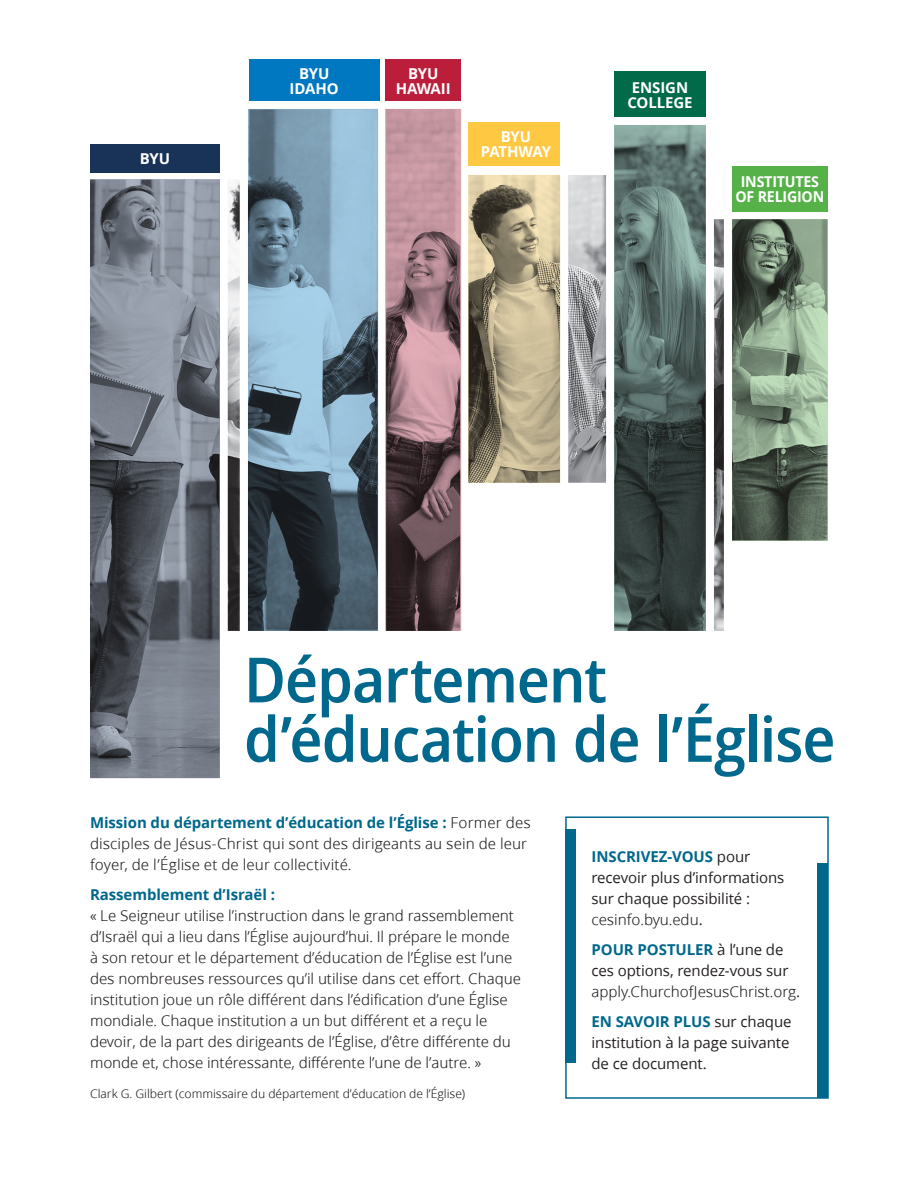
<style>
.page{position:relative;width:918px;height:1188px;background:#fff}
.page>*{position:absolute;margin:0;border:0;box-sizing:border-box;transform-origin:0 0}
.p1_title_figure_handout_blue{font:600 62.4px/59.4px "Zoram Condlds Lat";letter-spacing:-.015em;color:#00688c}
.p2_figure_handout_first_firstpara{font:15px/21px "Zoramlds Lat";letter-spacing:-.005em;color:#231f20}
.p1_figure_handout{font:15px/21px "Zoramlds Lat";letter-spacing:.005em;color:#231f20}
.p2_figure_handout_no-marker-1_first_1{font:15px/21px "Zoramlds Lat";letter-spacing:-.005em;color:#231f20}
.p2_figure_handout_no-marker-1_next_1{font:15px/21px "Zoramlds Lat";letter-spacing:-.005em;color:#231f20}
.p2_figure_handout_no-marker-1_last_1{font:15px/21px "Zoramlds Lat";letter-spacing:-.005em;color:#231f20}
.p1_figure_handout_first{font:700 15px "Zoramlds Lat";letter-spacing:-.015em;color:#fff}
.p2_title_figure_handout_blue{font:700 15px "Zoramlds Lat";letter-spacing:-.005em;color:#00688c}
.p1_figure_handout_first-2{font:700 15px "Zoramlds Lat";letter-spacing:-.015em;color:#fff;scale:.95 1}
.p1_figure_handout_first-3{font:700 15px "Zoramlds Lat";letter-spacing:-.05em;color:#fff}
.p2_figure_handout_middlepara{font:12px "Zoramlds Lat";letter-spacing:-.005em;color:#231f20}
.s1{font-weight:700;color:#00688c}
.s2{font-style:inherit}
</style>
<div class="page">
<img style="left:90px;top:109px;width:738px;height:522px">
<div style="left:565px;top:816px;width:264px;height:283px;border:2px solid #00688c"></div>
<div style="left:565px;top:829px;width:11px;height:233px;background:#00688c"></div>
<div style="left:817px;top:863px;width:11px;height:235px;background:#00688c"></div>
<div style="left:90px;top:144px;width:130px;height:28px;background:#193258"></div>
<div style="left:249px;top:59px;width:131px;height:42px;background:#0078c1"></div>
<div style="left:385px;top:59px;width:76px;height:42px;background:#bb1e3b"></div>
<div style="left:468px;top:122px;width:92px;height:44px;background:#fec843"></div>
<div style="left:614px;top:72px;width:92px;height:45px;background:#006a49"></div>
<div style="left:732px;top:167px;width:96px;height:45px;background:#56b248"></div>
<svg style="left:90px;top:180px;width:130px;height:598px;background:#6f757f"></svg>
<svg style="left:249px;top:109px;width:129px;height:522px;background:#668092"></svg>
<svg style="left:385px;top:109px;width:76px;height:522px;background:#8c6b72"></svg>
<svg style="left:468px;top:175px;width:92px;height:308px;background:#a4997c"></svg>
<svg style="left:614px;top:125px;width:92px;height:506px;background:#4c5e5a"></svg>
<svg style="left:732px;top:219px;width:96px;height:322px;background:#6e816e"></svg>
<p class="p1_figure_handout_first" style="left:140px;top:147px;width:32px">BYU</p>
<p class="p1_figure_handout_first" style="left:299px;top:62px;width:32px">BYU</p>
<p class="p1_figure_handout_first" style="left:290px;top:77px;width:51px">IDAHO</p>
<p class="p1_figure_handout_first" style="left:408px;top:62px;width:32px">BYU</p>
<p class="p1_figure_handout_first" style="left:396px;top:77px;width:57px">HAWAII</p>
<p class="p1_figure_handout_first" style="left:501px;top:126px;width:32px">BYU</p>
<p class="p1_figure_handout_first-3" style="left:481px;top:141px;width:72px">PATHWAY</p>
<p class="p1_figure_handout_first" style="left:632px;top:76px;width:58px">ENSIGN</p>
<p class="p1_figure_handout_first" style="left:627px;top:91px;width:67px">COLLEGE</p>
<p class="p1_figure_handout_first-2" style="left:741px;top:171px;width:84px">INSTITUTES</p>
<p class="p1_figure_handout_first-2" style="left:736px;top:186px;width:95px">OF RELIGION</p>
<p class="p1_title_figure_handout_blue" style="left:244px;top:651px;width:593px">Département d’éducation de l’Église</p>
<p class="p1_figure_handout" style="left:90px;top:813px;width:442px"><span class="s1">Mission du département d’éducation de l’Église :</span> Former des disciples de Jésus-Christ qui sont des dirigeants au sein de leur foyer, de l’Église et de leur collectivité.</p>
<p class="p2_title_figure_handout_blue" style="left:90px;top:884px;width:187px">Rassemblement d’Israël :</p>
<p class="p2_figure_handout_first_firstpara" style="left:90px;top:906px;width:433px">« Le Seigneur utilise l’instruction dans le grand rassemblement d’Israël qui a lieu dans l’Église aujourd’hui. Il prépare le monde à son retour et le département d’éducation de l’Église est l’une des nombreuses ressources qu’il utilise dans cet effort. Chaque institution joue un rôle différent dans l’édification d’une Église mondiale. Chaque institution a un but différent et a reçu le devoir, de la part des dirigeants de l’Église, d’être différente du monde et, chose intéressante, différente l’une de l’autre. »</p>
<p class="p2_figure_handout_middlepara" style="left:90px;top:1085px;width:377px">Clark G. Gilbert (commissaire du département d’éducation de l’Église)</p>
<p class="p2_figure_handout_no-marker-1_first_1" style="left:591px;top:846px;width:194px"><span class="s1">INSCRIVEZ-VOUS</span> pour recevoir plus d’informations sur chaque possibilité : <span class="s2">cesinfo.byu.edu</span>.</p>
<p class="p2_figure_handout_no-marker-1_next_1" style="left:591px;top:939px;width:210px"><span class="s1">POUR POSTULER</span> à l’une de ces options, rendez-vous sur <span class="s2">apply.ChurchofJesusChrist.org</span>.</p>
<p class="p2_figure_handout_no-marker-1_last_1" style="left:591px;top:1011px;width:202px"><span class="s1">EN SAVOIR PLUS</span> sur chaque institution à la page suivante de ce document.</p>
</div>
